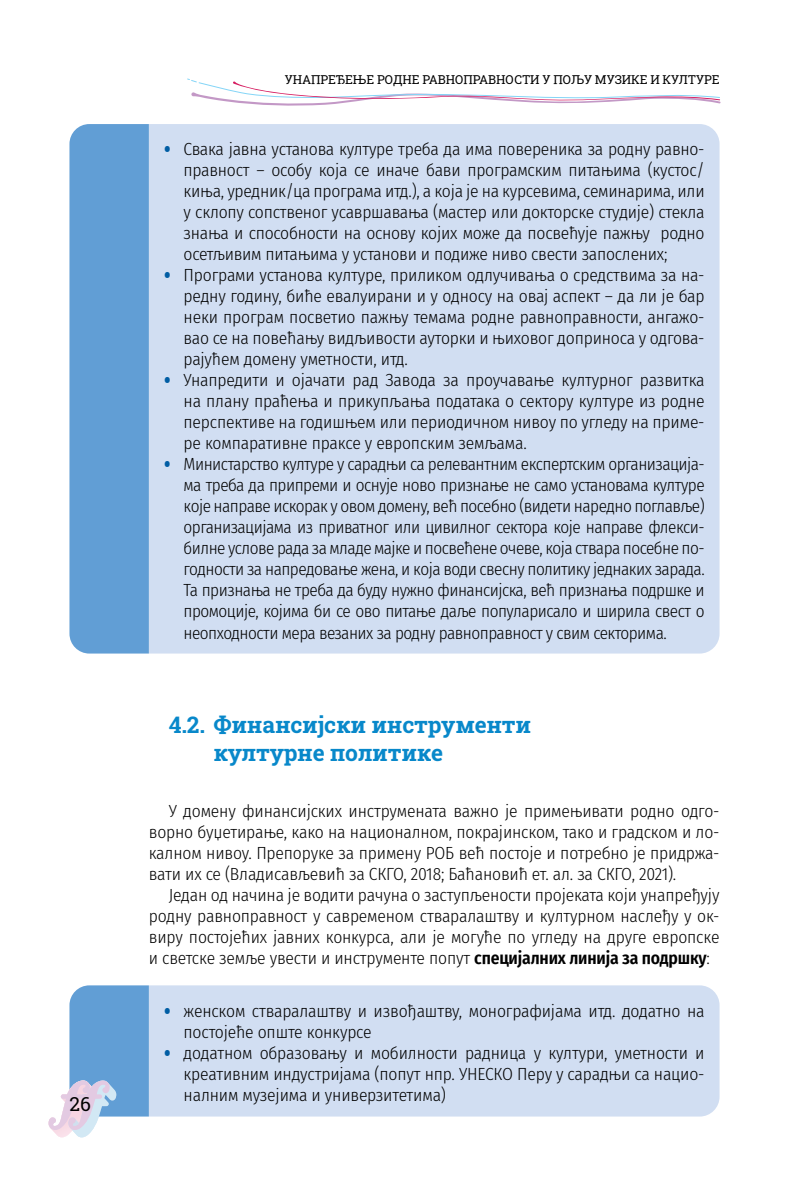
<style>
.page{position:relative;width:794px;height:1191px;background:#fff}
.page>*{position:absolute;margin:0;border:0;box-sizing:border-box;transform-origin:0 0}
.t1{font:700 22.75px/28px "Roboto Slab";letter-spacing:-.01em;color:#0888ca}
.t2{font:19.25px "Roboto Slab";color:#000}
.t3{font:300 17.5px/21px "Fira Sans Condensed";letter-spacing:-.015em;color:#000;text-align:justify}
.t4{font:12.25px "Roboto Slab";letter-spacing:-.01em;color:#000}
.s1{font-family:"PT Sans";font-weight:700;font-stretch:condensed;font-size:19.25px;color:#005da4}
.s2{font-weight:600}
</style>
<div class="page">
<svg style="left:187px;top:78px;width:533px;height:28px"></svg>
<div style="left:149px;top:985px;width:570px;height:131px;background:#d1def2"></div>
<div style="left:149px;top:124px;width:570px;height:529px;background:#d1def2"></div>
<svg style="left:69px;top:124px;width:80px;height:529px;fill:#619ed5"></svg>
<svg style="left:49px;top:985px;width:100px;height:152px"></svg>
<p class="t2" style="left:69px;top:1091px;width:23px">26</p>
<p class="t4" style="left:285px;top:71px;width:436px">УНАПРЕЂЕЊЕ РОДНЕ РАВНОПРАВНОСТИ У ПОЉУ МУЗИКЕ И КУЛТУРЕ</p>
<p class="t3" style="left:184px;top:139px;width:522px;text-align:left;text-indent:-20px"><span class="s1">•</span> Свака јавна установа културе треба да има повереника за родну равно&shy;правност – особу која се иначе бави програмским питањима (кустос/ киња, уредник/ца програма итд.), а која је на курсевима, семинарима, или у склопу сопственог усавршавања (мастер или докторске студије) стекла знања и способности на основу којих може да посвећује пажњу родно осетљивим питањима у установи и подиже ниво свести запослених;</p>
<p class="t3" style="left:184px;top:265px;width:522px;text-indent:-20px"><span class="s1">•</span> Програми установа културе, приликом одлучивања о средствима за на&shy;редну годину, биће евалуирани и у односу на овај аспект – да ли је бар неки програм посветио пажњу темама родне равноправности, ангажо&shy;вао се на повећању видљивости ауторки и њиховог доприноса у одгова&shy;рајућем домену уметности, итд.</p>
<p class="t3" style="left:184px;top:370px;width:522px;text-indent:-20px"><span class="s1">•</span> Унапредити и ојачати рад Завода за проучавање културног развитка на плану праћења и прикупљања података о сектору културе из родне перспективе на годишњем или периодичном нивоу по угледу на приме&shy;ре компаративне праксе у европским земљама.</p>
<p class="t3" style="left:184px;top:454px;width:522px;text-indent:-20px"><span class="s1">•</span> Министарство културе у сарадњи са релевантним експертским организација&shy;ма треба да припреми и оснује ново признање не само установама културе које направе искорак у овом домену, већ посебно (видети наредно поглавље) организацијама из приватног или цивилног сектора које направе флекси&shy;билне услове рада за младе мајке и посвећене очеве, која ствара посебне по&shy;годности за напредовање жена, и која води свесну политику једнаких зарада.<br>Та признања не треба да буду нужно финансијска, већ признања подршке и промоције, којима би се ово питање даље популарисало и ширила свест о неопходности мера везаних за родну равноправност у свим секторима.</p>
<h1 class="t1" style="left:213px;top:710px;width:319px;text-indent:-45px">4.2. Финансијски инструменти културне политике</h1>
<p class="t3" style="left:149px;top:800px;width:572px;text-indent:20px">У домену финансијских инструмената важно је примењивати родно одго&shy;ворно буџетирање, како на националном, покрајинском, тако и градском и ло&shy;калном нивоу. Препоруке за примену РОБ већ постоје и потребно је придржа&shy;вати их се (Владисављевић за СКГО, 2018; Баћановић ет. ал. за СКГО, 2021).</p>
<p class="t3" style="left:149px;top:884px;width:572px;text-indent:20px">Један од начина је водити рачуна о заступљености пројеката који унапређују родну равноправност у савременом стваралаштву и културном наслеђу у ок&shy;виру постојећих јавних конкурса, али је могуће по угледу на друге европске и светске земље увести и инструменте попут <span class="s2">специјалних линија за подршку</span>:</p>
<p class="t3" style="left:184px;top:1000px;width:522px;text-indent:-20px"><span class="s1">•</span> женском стваралаштву и извођаштву, монографијама итд. додатно на постојеће опште конкурсе</p>
<p class="t3" style="left:184px;top:1042px;width:522px;text-indent:-20px"><span class="s1">•</span> додатном образовању и мобилности радница у култури, уметности и креативним индустријама (попут нпр. УНЕСКО Перу у сарадњи са нацио&shy;налним музејима и универзитетима)</p>
</div>
